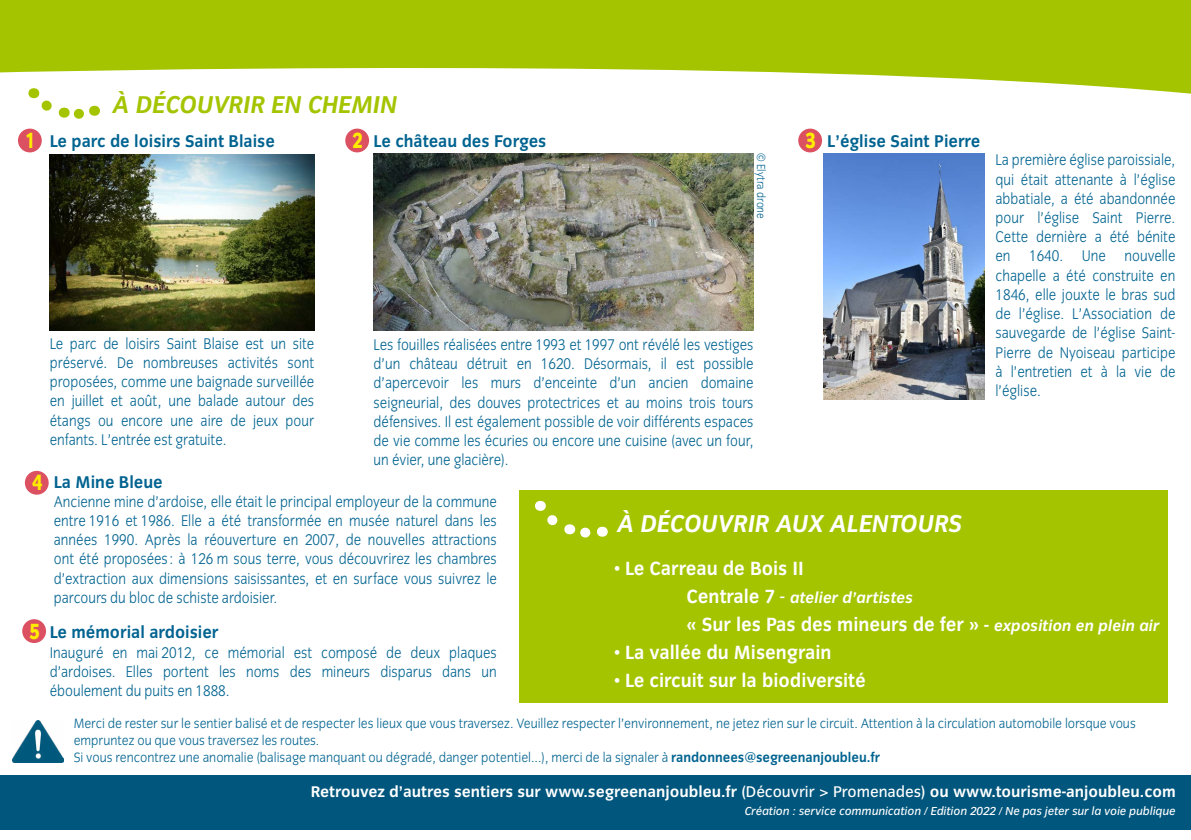
<style>
.page{position:relative;width:1191px;height:840px;background:#fff}
.page>*{position:absolute;margin:0;border:0;box-sizing:border-box;transform-origin:0 0}
.t1{font:italic 700 25.2px "Congress Sans Std";color:#fff;scale:.95 1}
.t2{font:italic 700 25.2px "Congress Sans Std";color:#a4c400;scale:.95 1}
.t3{font:22.8px "Congress Sans Ex Bold Std";color:#ffed00;scale:.8 1}
.t4{font:700 19.8px "Congress Sans Std";color:#fff;scale:.95 1}
.t5{font:700 17.6px "Congress Sans Std";color:#006390;scale:.95 1}
.t6{font:16px/19.2px "Congress Sans Light Std";color:#006390;text-align:justify;scale:.9 1}
.t7{font:700 16px "Congress Sans Std";color:#fff}
.t8{font:italic 700 16px "Congress Sans Std";color:#fff}
.t9{font:14px/16.8px "Congress Sans Light Std";color:#006390;scale:.95 1}
.t10{font:italic 12px "Congress Sans Std";color:#fff}
.t11{font:12px "Congress Sans Light Std";color:#006390;scale:.9 1}
.s1{font-style:normal;font-size:19.8px}
.s2{font-weight:400;font-size:19.8px}
.s3{font-style:italic;font-size:18px}
.s4{font-style:italic;font-size:16px}
.s5{font-family:"Congress Sans Std";font-weight:700}
.s6{font-weight:400}
</style>
<div class="page">
<svg style="left:0;top:0;width:1191px;height:94px;fill:#a4c400"></svg>
<img style="left:13px;top:720px;width:51px;height:41px">
<div style="left:0;top:774px;width:1191px;height:55px;background:#00567d"></div>
<div style="left:519px;top:490px;width:649px;height:213px;background:#a4c400"></div>
<svg style="left:535px;top:500px;width:56px;height:38px"></svg>
<svg style="left:25px;top:86px;width:70px;height:33px"></svg>
<div style="left:345px;top:128px;width:24px;height:24px;background:#dc5161;border-radius:50%"></div>
<div style="left:18px;top:128px;width:24px;height:24px;background:#dc5161;border-radius:50%"></div>
<div style="left:798px;top:128px;width:24px;height:24px;background:#dc5161;border-radius:50%"></div>
<div style="left:22px;top:619px;width:24px;height:23px;background:#dc5161;border-radius:50%"></div>
<svg style="left:25px;top:470px;width:24px;height:24px"></svg>
<img style="left:50px;top:154px;width:264px;height:177px">
<img style="left:373px;top:153px;width:380px;height:178px">
<img style="left:823px;top:153px;width:161px;height:246px">
<h1 class="t2" style="left:113px;top:90px;width:301px">À DÉCOUVRIR EN CHEMIN</h1>
<h2 class="t3" style="left:25px;top:127px;width:14px">1</h2>
<h2 class="t3" style="left:352px;top:127px;width:14px">2</h2>
<h2 class="t3" style="left:805px;top:127px;width:14px">3</h2>
<p class="t5" style="left:50px;top:131px;width:238px">Le parc de loisirs Saint Blaise</p>
<p class="t5" style="left:373px;top:131px;width:183px">Le château des Forges</p>
<p class="t5" style="left:827px;top:131px;width:163px">L’église Saint Pierre</p>
<h2 class="t3" style="left:32px;top:469px;width:14px">4</h2>
<h2 class="t3" style="left:29px;top:617px;width:14px">5</h2>
<p class="t6" style="left:50px;top:334px;width:295px">Le parc de loisirs Saint Blaise est un site préservé. De nombreuses activités sont proposées, comme une baignade surveillée en juillet et août, une balade autour des étangs ou encore une aire de jeux pour enfants. L’entrée est gratuite.</p>
<p class="t5" style="left:54px;top:472px;width:116px">La Mine Bleue</p>
<p class="t11" style="left:767px;top:153px;width:74px;rotate:90deg">© Elytra drone</p>
<p class="t6" style="left:995px;top:151px;width:201px">La première église paroissiale, qui était attenante à l’église abbatiale, a été abandonnée pour l’église Saint Pierre.<br>Cette dernière a été bénite en 1640. Une nouvelle chapelle a été construite en 1846, elle jouxte le bras sud de l’église. L’Association de sauvegarde de l’église Saint-Pierre de Nyoiseau participe à l’entretien et à la vie de l’église.</p>
<p class="t6" style="left:374px;top:335px;width:424px">Les fouilles réalisées entre 1993 et 1997 ont révélé les vestiges d’un château détruit en 1620. Désormais, il est possible d’apercevoir les murs d’enceinte d’un ancien domaine seigneurial, des douves protectrices et au moins trois tours défensives. Il est également possible de voir différents espaces de vie comme les écuries ou encore une cuisine (avec un four, un évier, une glacière).</p>
<p class="t6" style="left:54px;top:492px;width:494px">Ancienne mine d’ardoise, elle était le principal employeur de la commune entre 1916 et 1986. Elle a été transformée en musée naturel dans les années 1990. Après la réouverture en 2007, de nouvelles attractions ont été proposées : à 126 m sous terre, vous découvrirez les chambres d’extraction aux dimensions saisissantes, et en surface vous suivrez le parcours du bloc de schiste ardoisier.</p>
<p class="t5" style="left:50px;top:621px;width:179px">Le mémorial ardoisier</p>
<p class="t6" style="left:50px;top:642px;width:498px">Inauguré en mai 2012, ce mémorial est composé de deux plaques d’ardoises. Elles portent les noms des mineurs disparus dans un éboulement du puits en 1888.</p>
<h1 class="t1" style="left:617px;top:508px;width:365px">À DÉCOUVRIR AUX ALENTOURS</h1>
<p class="t4" style="left:614px;top:557px;width:201px">• Le Carreau de Bois II</p>
<p class="t8" style="left:686px;top:588px;width:228px"><span class="s1">Centrale 7</span> <span class="s2">-</span> atelier d’artistes</p>
<p class="t4" style="left:686px;top:613px;width:499px">« Sur les Pas des mineurs de fer » <span class="s3">-</span> <span class="s4">exposition en plein air</span></p>
<p class="t4" style="left:614px;top:641px;width:230px">• La vallée du Misengrain</p>
<p class="t4" style="left:614px;top:669px;width:266px">• Le circuit sur la biodiversité</p>
<p class="t9" style="left:74px;top:715px;width:1119px">Merci de rester sur le sentier balisé et de respecter les lieux que vous traversez. Veuillez respecter l’environnement, ne jetez rien sur le circuit. Attention à la circulation automobile lorsque vous empruntez ou que vous traversez les routes.<br>Si vous rencontrez une anomalie (balisage manquant ou dégradé, danger potentiel...), merci de la signaler à <span class="s5">randonnees@segreenanjoubleu.fr</span></p>
<p class="t7" style="left:311px;top:781px;width:866px">Retrouvez d’autres sentiers sur www.segreenanjoubleu.fr <span class="s6">(Découvrir &gt; Promenades)</span> ou www.tourisme-anjoubleu.com</p>
<p class="t10" style="left:744px;top:803px;width:432px">Création : service communication / Edition 2022 / Ne pas jeter sur la voie publique</p>
</div>
